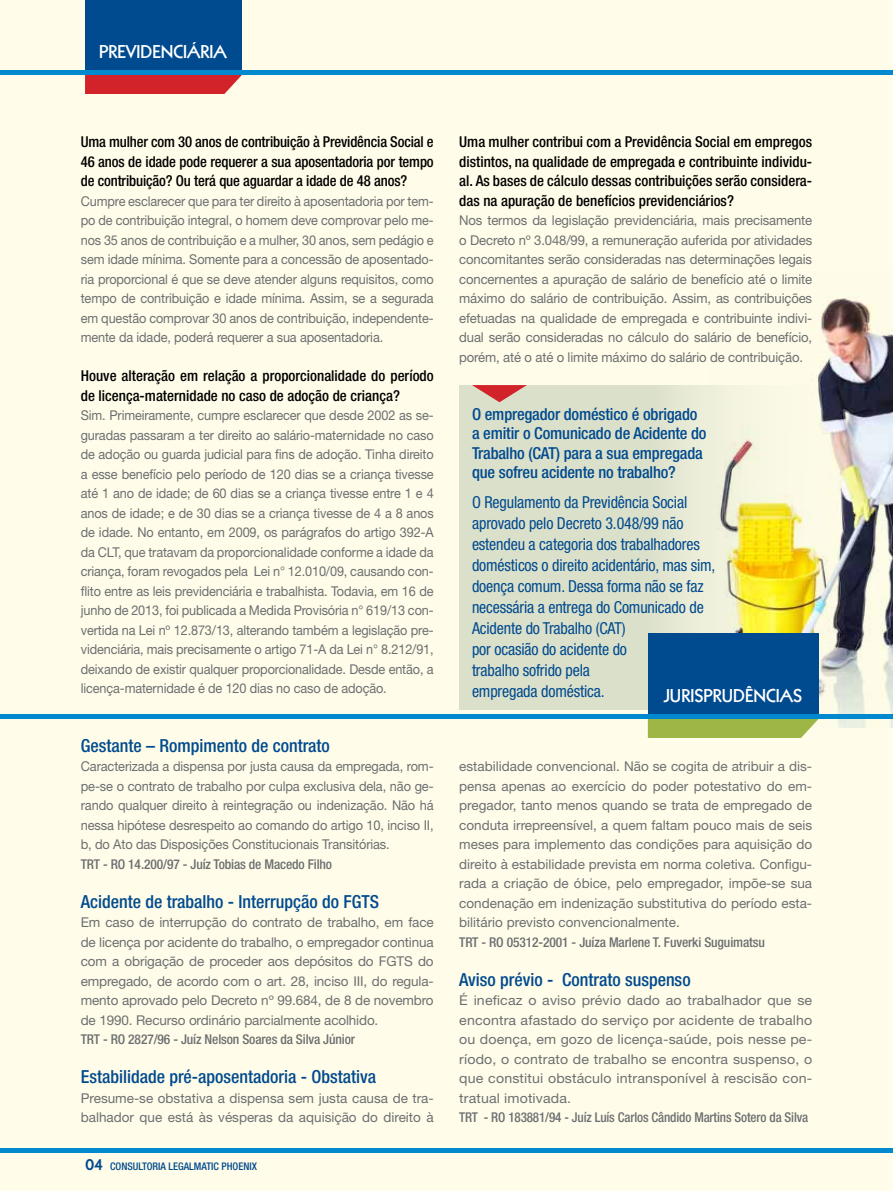
<style>
.page{position:relative;width:893px;height:1191px;background:#fffde9}
.page>*{position:absolute;margin:0;border:0;box-sizing:border-box;transform-origin:0 0}
.t1{font:500 condensed 18px "Helvetica Neue LT Std";color:#004a8f}
.t2{font:800 18px "Kabel LT Std";color:#fff}
.t3{font:condensed 16.5px/21px "Helvetica Neue LT Std";letter-spacing:-.01em;color:#004a8f}
.t4{font:500 condensed 16.5px/19.5px "Helvetica Neue LT Std";letter-spacing:-.01em;color:#004a8f}
.t5{font:500 condensed 15px/19.5px "Helvetica Neue LT Std";color:#000;text-align:justify}
.t6{font:13.5px/19.5px "Helvetica Neue LT Std";letter-spacing:-.01em;color:#6d6e71;text-align:justify}
.t7{font:13.5px/19.5px "Helvetica Neue LT Std";letter-spacing:-.01em;color:#6d6e71;text-align:justify;scale:.94 1}
.t8{font:13.5px/19.5px "Helvetica Neue LT Std";letter-spacing:-.01em;color:#6d6e71;text-align:justify;scale:.95 1}
.t9{font:13.5px/19.5px "Helvetica Neue LT Std";letter-spacing:-.01em;color:#6d6e71;text-align:justify;scale:1.05 1}
.t10{font:500 condensed 13.5px "Helvetica Neue LT Std";letter-spacing:-.01em;color:#6d6e71}
.t11{font:500 condensed 10.5px "Helvetica Neue LT Std";color:#004a8f}
.s1{font-family:"Kabel LT Std";font-weight:800;font-stretch:normal;font-size:18px}
</style>
<div class="page">
<div style="left:459px;top:385px;width:434px;height:324px;background:#dbe0ca"></div>
<svg style="left:472px;top:385px;width:55px;height:17px"></svg>
<img style="left:709px;top:297px;width:184px;height:430px">
<div style="left:85px;top:0;width:157px;height:73px;background:#004a8f"></div>
<div style="left:85px;top:75px;width:157px;height:19px;background:#d2232a"></div>
<hr style="left:0;top:71px;width:893px;height:4px;background:#0089cf">
<div style="left:648px;top:633px;width:171px;height:84px;background:#004a8f"></div>
<div style="left:648px;top:719px;width:170px;height:19px;background:#9db646"></div>
<hr style="left:0;top:715px;width:893px;height:4px;background:#0089cf">
<hr style="left:0;top:1148px;width:893px;height:4px;background:#0089cf">
<h1 class="t2" style="left:99px;top:42px;width:129px">PREVIDENCIÁRIA</h1>
<p class="t5" style="left:81px;top:132px;width:354px">Uma mulher com 30 anos de contribuição à Previdência Social e 46 anos de idade pode requerer a sua aposentadoria por tempo de contribuição? Ou terá que aguardar a idade de 48 anos?</p>
<p class="t7" style="left:81px;top:191px;width:377px">Cumpre esclarecer que para ter direito à aposentadoria por tem&shy;po de contribuição integral, o homem deve comprovar pelo me&shy;nos 35 anos de contribuição e a mulher, 30 anos, sem pedágio e sem idade mínima. Somente para a concessão de aposentado&shy;ria proporcional é que se deve atender alguns requisitos, como tempo de contribuição e idade mínima. Assim, se a segurada em questão comprovar 30 anos de contribuição, independente&shy;mente da idade, poderá requerer a sua aposentadoria.</p>
<p class="t5" style="left:81px;top:366px;width:354px">Houve alteração em relação a proporcionalidade do período de licença-maternidade no caso de adoção de criança?</p>
<p class="t7" style="left:81px;top:405px;width:377px">Sim. Primeiramente, cumpre esclarecer que desde 2002 as se&shy;guradas passaram a ter direito ao salário-maternidade no caso de adoção ou guarda judicial para fins de adoção. Tinha direito a esse benefício pelo período de 120 dias se a criança tivesse até 1 ano de idade; de 60 dias se a criança tivesse entre 1 e 4 anos de idade; e de 30 dias se a criança tivesse de 4 a 8 anos de idade. No entanto, em 2009, os parágrafos do artigo 392-A da CLT, que tratavam da proporcionalidade conforme a idade da criança, foram revogados pela Lei n° 12.010/09, causando con&shy;flito entre as leis previdenciária e trabalhista. Todavia, em 16 de junho de 2013, foi publicada a Medida Provisória n° 619/13 con&shy;vertida na Lei nº 12.873/13, alterando também a legislação pre&shy;videnciária, mais precisamente o artigo 71-A da Lei n° 8.212/91, deixando de existir qualquer proporcionalidade. Desde então, a licença-maternidade é de 120 dias no caso de adoção.</p>
<h1 class="t1" style="left:81px;top:734px;width:251px">Gestante – Rompimento de contrato</h1>
<p class="t8" style="left:81px;top:756px;width:373px">Caracterizada a dispensa por justa causa da empregada, rom&shy;pe-se o contrato de trabalho por culpa exclusiva dela, não ge&shy;rando qualquer direito à reintegração ou indenização. Não há nessa hipótese desrespeito ao comando do artigo 10, inciso II, b, do Ato das Disposições Constitucionais Transitórias.</p>
<p class="t10" style="left:81px;top:856px;width:253px">TRT - RO 14.200/97 - Juíz Tobias de Macedo Filho</p>
<h1 class="t1" style="left:81px;top:890px;width:300px">Acidente de trabalho - Interrupção do FGTS</h1>
<p class="t6" style="left:81px;top:912px;width:354px">Em caso de interrupção do contrato de trabalho, em face de licença por acidente do trabalho, o empregador continua com a obrigação de proceder aos depósitos do FGTS do empregado, de acordo com o art. 28, inciso III, do regula&shy;mento aprovado pelo Decreto nº 99.684, de 8 de novembro de 1990. Recurso ordinário parcialmente acolhido.</p>
<p class="t10" style="left:81px;top:1031px;width:276px">TRT - RO 2827/96 - Juíz Nelson Soares da Silva Júnior</p>
<h1 class="t1" style="left:81px;top:1066px;width:297px">Estabilidade pré-aposentadoria - Obstativa</h1>
<p class="t6" style="left:81px;top:1088px;width:354px">Presume-se obstativa a dispensa sem justa causa de tra&shy;balhador que está às vésperas da aquisição do direito à</p>
<p class="t11" style="left:85px;top:1160px;width:43px"><span class="s1">04</span> Consult</p>
<p class="t11" style="left:147px;top:1160px;width:33px">oria Legal</p>
<p class="t11" style="left:194px;top:1160px;width:13px">matic</p>
<p class="t11" style="left:221px;top:1160px;width:37px">phoenix</p>
<p class="t5" style="left:459px;top:132px;width:354px">Uma mulher contribui com a Previdência Social em empregos distintos, na qualidade de empregada e contribuinte individu&shy;al. As bases de cálculo dessas contribuições serão considera&shy;das na apuração de benefícios previdenciários?</p>
<p class="t6" style="left:459px;top:210px;width:354px">Nos termos da legislação previdenciária, mais precisamente o Decreto nº 3.048/99, a remuneração auferida por atividades concomitantes serão consideradas nas determinações legais concernentes a apuração de salário de benefício até o limite máximo do salário de contribuição. Assim, as contribuições efetuadas na qualidade de empregada e contribuinte indivi&shy;dual serão consideradas no cálculo do salário de benefício, porém, até o até o limite máximo do salário de contribuição.</p>
<p class="t4" style="left:472px;top:404px;width:236px">O empregador doméstico é obrigado a emitir o Comunicado de Acidente do Trabalho (CAT) para a sua empregada que sofreu acidente no trabalho?</p>
<p class="t3" style="left:472px;top:491px;width:245px">O Regulamento da Previdência Social aprovado pelo Decreto 3.048/99 não estendeu a categoria dos trabalhadores domésticos o direito acidentário, mas sim, doença comum. Dessa forma não se faz necessária a entrega do Comunicado de<br>Acidente do Trabalho (CAT)<br>por ocasião do acidente do<br>trabalho sofrido pela<br>empregada doméstica.</p>
<h1 class="t2" style="left:664px;top:685px;width:17px">JURISPRUD</h1>
<h1 class="t2" style="left:745px;top:685px;width:19px">ÊNCIAS</h1>
<p class="t6" style="left:459px;top:756px;width:354px">estabilidade convencional. Não se cogita de atribuir a dis&shy;pensa apenas ao exercício do poder potestativo do em&shy;pregador, tanto menos quando se trata de empregado de conduta irrepreensível, a quem faltam pouco mais de seis meses para implemento das condições para aquisição do direito à estabilidade prevista em norma coletiva. Configu&shy;rada a criação de óbice, pelo empregador, impõe-se sua condenação em indenização substitutiva do período esta&shy;bilitário previsto convencionalmente.</p>
<p class="t10" style="left:459px;top:934px;width:307px">TRT - RO 05312-2001 - Juíza Marlene T. Fuverki Suguimatsu</p>
<h1 class="t1" style="left:459px;top:968px;width:233px">Aviso prévio - Contrato suspenso</h1>
<p class="t9" style="left:459px;top:990px;width:338px">É ineficaz o aviso prévio dado ao trabalhador que se encontra afastado do serviço por acidente de trabalho ou doença, em gozo de licença-saúde, pois nesse pe&shy;ríodo, o contrato de trabalho se encontra suspenso, o que constitui obstáculo intransponível à rescisão con&shy;tratual imotivada.</p>
<p class="t10" style="left:459px;top:1109px;width:350px">TRT - RO 183881/94 - Juíz Luís Carlos Cândido Martins Sotero da Silva</p>
</div>
